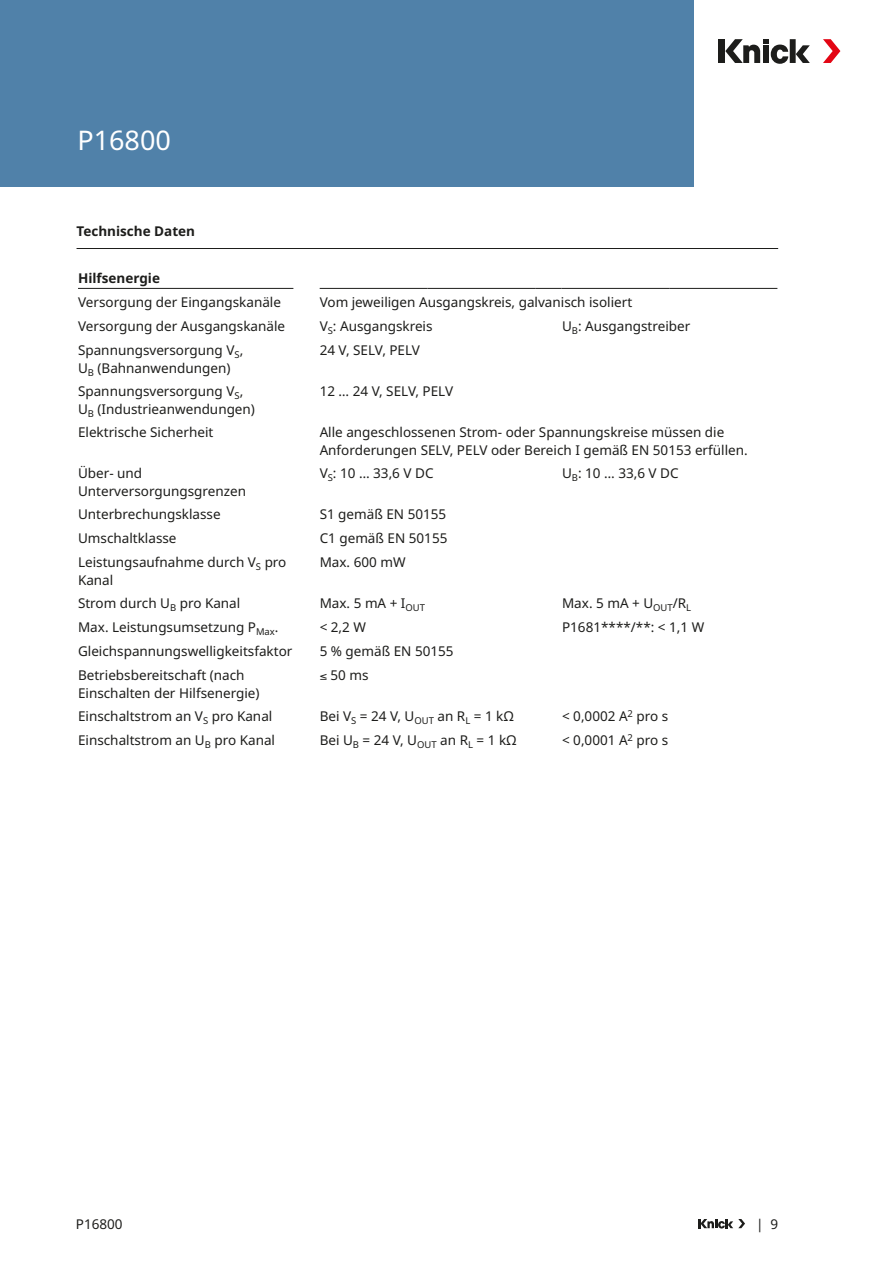
<style>
.page{position:relative;width:893px;height:1263px;background:#fff}
.page>*{position:absolute;margin:0;border:0;box-sizing:border-box;transform-origin:0 0}
.Headline{font:27px "Noto Sans";color:#fff}
.Tabelle{font:13.5px/18px "Noto Sans";color:#1d1d1b}
.Tabelle_Headline{font:700 13.5px "Noto Sans";color:#1d1d1b}
.Zwischenüberschrift{font:700 13.5px "Noto Sans";color:#1d1d1b}
</style>
<div class="page">
<div style="left:0;top:0;width:693px;height:187px;background:#5081a9"></div>
<div style="left:719px;top:39px;width:6px;height:24px;background:#1d1d1b"></div>
<div style="left:790px;top:39px;width:6px;height:24px;background:#1d1d1b"></div>
<svg style="left:796px;top:45px;width:14px;height:18px"></svg>
<svg style="left:725px;top:39px;width:63px;height:25px"></svg>
<svg style="left:823px;top:39px;width:17px;height:24px"></svg>
<svg style="left:698px;top:1219px;width:47px;height:9px"></svg>
<hr style="left:77px;top:248px;width:701px;height:1px;background:#1d1d1b">
<hr style="left:78px;top:288px;width:215px;height:1px;background:#1d1d1b">
<hr style="left:320px;top:288px;width:107px;height:1px;background:#1d1d1b">
<hr style="left:427px;top:288px;width:109px;height:1px;background:#1d1d1b">
<svg style="left:536px;top:288px;width:25px;height:1px"></svg>
<hr style="left:561px;top:288px;width:109px;height:1px;background:#1d1d1b">
<hr style="left:670px;top:288px;width:107px;height:1px;background:#1d1d1b">
<p class="Headline" style="left:77px;top:121px;width:95px">P16800</p>
<p class="Tabelle_Headline" style="left:77px;top:221px;width:120px">Technische Daten</p>
<p class="Zwischenüberschrift" style="left:78px;top:269px;width:83px">Hilfsenergie</p>
<p class="Tabelle" style="left:78px;top:293px;width:205px">Versorgung der Eingangskanäle</p>
<p class="Tabelle" style="left:320px;top:293px;width:314px">Vom jeweiligen Ausgangskreis, galvanisch isoliert</p>
<p class="Tabelle" style="left:78px;top:317px;width:209px">Versorgung der Ausgangskanäle</p>
<p class="Tabelle" style="left:320px;top:317px;width:114px">V<sub>S</sub>: Ausgangskreis</p>
<p class="Tabelle" style="left:562px;top:317px;width:130px">U<sub>B</sub>: Ausgangstreiber</p>
<p class="Tabelle" style="left:78px;top:341px;width:167px">Spannungsversorgung V<sub>S</sub>,<br>U<sub>B</sub> (Bahnanwendungen)</p>
<p class="Tabelle" style="left:320px;top:341px;width:102px">24 V, SELV, PELV</p>
<p class="Tabelle" style="left:78px;top:382px;width:178px">Spannungsversorgung V<sub>S</sub>,<br>U<sub>B</sub> (Industrieanwendungen)</p>
<p class="Tabelle" style="left:320px;top:382px;width:135px">12 … 24 V, SELV, PELV</p>
<p class="Tabelle" style="left:78px;top:423px;width:137px">Elektrische Sicherheit</p>
<p class="Tabelle" style="left:320px;top:423px;width:430px">Alle angeschlossenen Strom- oder Spannungskreise müssen die<br>Anforderungen SELV, PELV oder Bereich I gemäß EN 50153 erfüllen.</p>
<p class="Tabelle" style="left:78px;top:464px;width:170px">Über- und<br>Unterversorgungsgrenzen</p>
<p class="Tabelle" style="left:320px;top:464px;width:115px">V<sub>S</sub>: 10 … 33,6 V DC</p>
<p class="Tabelle" style="left:562px;top:464px;width:118px">U<sub>B</sub>: 10 … 33,6 V DC</p>
<p class="Tabelle" style="left:78px;top:505px;width:144px">Unterbrechungsklasse</p>
<p class="Tabelle" style="left:320px;top:505px;width:128px">S1 gemäß EN 50155</p>
<p class="Tabelle" style="left:78px;top:529px;width:100px">Umschaltklasse</p>
<p class="Tabelle" style="left:320px;top:529px;width:129px">C1 gemäß EN 50155</p>
<p class="Tabelle" style="left:78px;top:553px;width:210px">Leistungsaufnahme durch V<sub>S</sub> pro<br>Kanal</p>
<p class="Tabelle" style="left:320px;top:553px;width:87px">Max. 600 mW</p>
<p class="Tabelle" style="left:78px;top:594px;width:164px">Strom durch U<sub>B</sub> pro Kanal</p>
<p class="Tabelle" style="left:320px;top:594px;width:107px">Max. 5 mA + I<sub>OUT</sub></p>
<p class="Tabelle" style="left:562px;top:594px;width:131px">Max. 5 mA + U<sub>OUT</sub>/R<sub>L</sub></p>
<p class="Tabelle" style="left:78px;top:618px;width:202px">Max. Leistungsumsetzung P<sub>Max</sub>.</p>
<p class="Tabelle" style="left:320px;top:618px;width:48px">&lt; 2,2 W</p>
<p class="Tabelle" style="left:562px;top:618px;width:144px">P1681****/**: &lt; 1,1 W</p>
<p class="Tabelle" style="left:78px;top:642px;width:216px">Gleichspannungswelligkeitsfaktor</p>
<p class="Tabelle" style="left:320px;top:642px;width:135px">5 % gemäß EN 50155</p>
<p class="Tabelle" style="left:78px;top:666px;width:183px">Betriebsbereitschaft (nach<br>Einschalten der Hilfsenergie)</p>
<p class="Tabelle" style="left:320px;top:666px;width:50px">≤ 50 ms</p>
<p class="Tabelle" style="left:78px;top:707px;width:196px">Einschaltstrom an V<sub>S</sub> pro Kanal</p>
<p class="Tabelle" style="left:320px;top:707px;width:196px">Bei V<sub>S</sub> = 24 V, U<sub>OUT</sub> an R<sub>L</sub> = 1 kΩ</p>
<p class="Tabelle" style="left:562px;top:707px;width:108px">&lt; 0,0002 A<sup>2</sup> pro s</p>
<p class="Tabelle" style="left:78px;top:731px;width:199px">Einschaltstrom an U<sub>B</sub> pro Kanal</p>
<p class="Tabelle" style="left:320px;top:731px;width:199px">Bei U<sub>B</sub> = 24 V, U<sub>OUT</sub> an R<sub>L</sub> = 1 kΩ</p>
<p class="Tabelle" style="left:562px;top:731px;width:108px">&lt; 0,0001 A<sup>2</sup> pro s</p>
<p class="Tabelle" style="left:76px;top:1215px;width:48px">P16800</p>
<p class="Tabelle" style="left:756px;top:1215px;width:24px">| 9</p>
</div>
